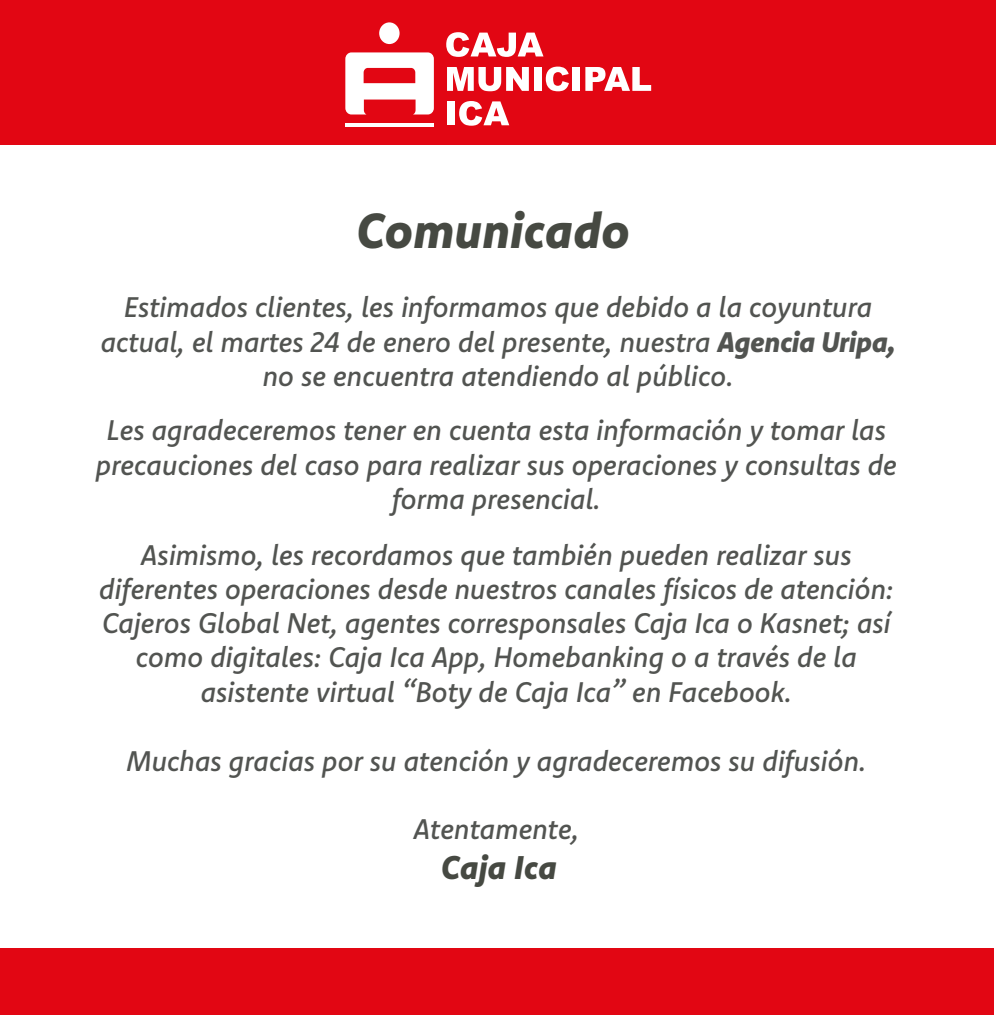
<style>
.page{position:relative;width:996px;height:1015px;background:#fff}
.page>*{position:absolute;margin:0;border:0;box-sizing:border-box;transform-origin:0 0}
.t1{font:italic 800 49.5px "Komet Pro";color:#464942}
.t2{font:italic 800 33px "Komet Pro";color:#464942}
.t3{font:italic 500 28.5px/34.2px "Komet Pro";letter-spacing:-.015em;color:#525451;text-align:center}
.s1{font-weight:800}
</style>
<div class="page">
<div style="left:0;top:0;width:995px;height:144px;background:#e20613"></div>
<div style="left:379px;top:22px;width:20px;height:22px;background:#fff;border-radius:50%"></div>
<hr style="left:345px;top:123px;width:88px;height:4px;background:#fff">
<svg style="left:345px;top:52px;width:88px;height:62px"></svg>
<svg style="left:446px;top:32px;width:97px;height:25px"></svg>
<div style="left:534px;top:67px;width:7px;height:24px;background:#fff"></div>
<svg style="left:585px;top:67px;width:66px;height:24px"></svg>
<svg style="left:459px;top:101px;width:50px;height:25px"></svg>
<div style="left:447px;top:101px;width:7px;height:24px;background:#fff"></div>
<svg style="left:447px;top:67px;width:81px;height:24px"></svg>
<div style="left:572px;top:67px;width:8px;height:24px;background:#fff"></div>
<svg style="left:545px;top:67px;width:23px;height:24px"></svg>
<div style="left:0;top:949px;width:993px;height:66px;background:#e20613"></div>
<h1 class="t1" style="left:356px;top:199px;width:275px">Comunicado</h1>
<p class="t3" style="left:100px;top:290px;width:796px">Estimados clientes, les informamos que debido a la coyuntura actual, el martes 24 de enero del presente, nuestra <span class="s1">Agencia Uripa, </span>no se encuentra atendiendo al público.</p>
<p class="t3" style="left:95px;top:413px;width:802px">Les agradeceremos tener en cuenta esta información y tomar las precauciones del caso para realizar sus operaciones y consultas de forma presencial.</p>
<p class="t3" style="left:99px;top:537px;width:795px">Asimismo, les recordamos que también pueden realizar sus diferentes operaciones desde nuestros canales físicos de atención:<br>Cajeros Global Net, agentes corresponsales Caja Ica o Kasnet; así como digitales: Caja Ica App, Homebanking o a través de la asistente virtual “Boty de Caja Ica” en Facebook.</p>
<p class="t3" style="left:126px;top:743px;width:741px">Muchas gracias por su atención y agradeceremos su difusión.</p>
<p class="t3" style="left:413px;top:811px;width:167px">Atentamente,</p>
<p class="t2" style="left:441px;top:846px;width:117px">Caja Ica</p>
</div>
